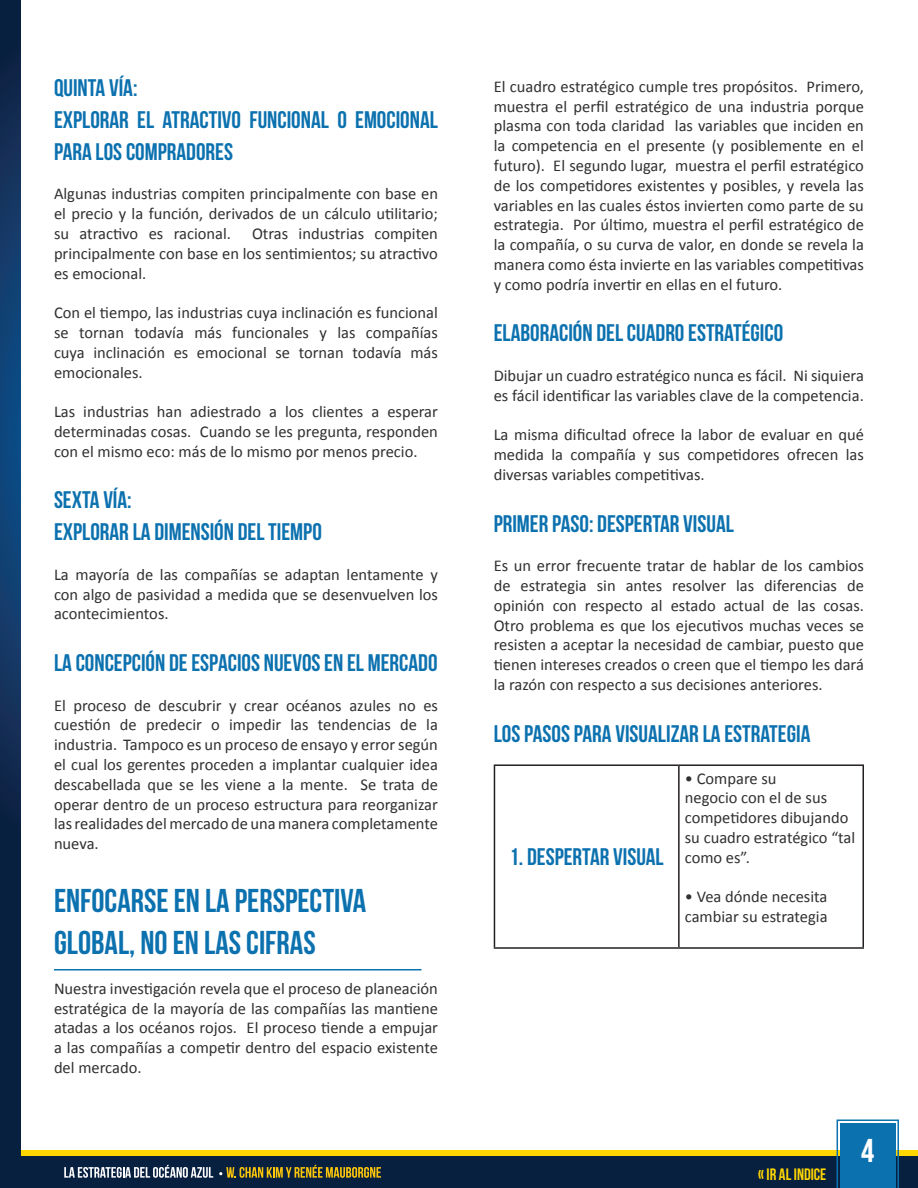
<style>
.page{position:relative;width:918px;height:1188px;background:#fff}
.page>*{position:absolute;margin:0;border:0;box-sizing:border-box;transform-origin:0 0}
.t1{font:33px "Bebas Neue";color:#0c71af}
.t2{font:33px "Bebas Neue";color:#fff}
.t3{font:24px/31.8px "Bebas Neue";color:#0c71af}
.t4{font:16.5px/19.8px "Calibri";color:#303030;text-align:justify}
.t5{font:16.5px "Bebas Neue";color:#ffd600}
</style>
<div class="page">
<div style="left:0;top:1150px;width:918px;height:38px;background:#ffd600"></div>
<div style="left:0;top:1156px;width:918px;height:32px;background:#082040"></div>
<svg style="left:837px;top:1120px;width:62px;height:68px;background:#1976af"></svg>
<svg style="left:64px;top:1165px;width:149px;height:13px"></svg>
<svg style="left:219px;top:1165px;width:162px;height:13px"></svg>
<hr style="left:494px;top:764px;width:185px;height:2px;background:#231f20">
<hr style="left:494px;top:766px;width:1px;height:181px;background:#231f20">
<hr style="left:679px;top:764px;width:185px;height:2px;background:#231f20">
<hr style="left:678px;top:766px;width:2px;height:181px;background:#231f20">
<hr style="left:862px;top:766px;width:2px;height:181px;background:#231f20">
<hr style="left:494px;top:947px;width:185px;height:2px;background:#231f20">
<hr style="left:679px;top:947px;width:185px;height:2px;background:#231f20">
<svg style="left:0;top:0;width:21px;height:1156px;background:#0e3059"></svg>
<hr style="left:54px;top:969px;width:368px;height:1px;background:#0c71af">
<p class="t3" style="left:54px;top:72px;width:85px">QUINTA VÍA:</p>
<p class="t3" style="left:54px;top:104px;width:386px">EXPLORAR EL ATRACTIVO FUNCIONAL O EMOCIONAL<br>PARA LOS COMPRADORES</p>
<p class="t4" style="left:54px;top:183px;width:386px">Algunas industrias compiten principalmente con base en el precio y la función, derivados de un cálculo utilitario; su atractivo es racional.</p>
<p class="t4" style="left:54px;top:223px;width:385px;text-indent:198px">Otras industrias compiten principalmente con base en los sentimientos; su atractivo es emocional.</p>
<p class="t4" style="left:54px;top:302px;width:386px">Con el tiempo, las industrias cuya inclinación es funcional se tornan todavía más funcionales y las compañías cuya inclinación es emocional se tornan todavía más emocionales.</p>
<p class="t4" style="left:54px;top:401px;width:385px">Las industrias han adiestrado a los clientes a esperar determinadas cosas. Cuando se les pregunta, responden con el mismo eco: más de lo mismo por menos precio.</p>
<p class="t3" style="left:54px;top:484px;width:79px">SEXTA VÍA:</p>
<p class="t3" style="left:54px;top:516px;width:269px">EXPLORAR LA DIMENSIÓN DEL TIEMPO</p>
<p class="t4" style="left:54px;top:564px;width:385px">La mayoría de las compañías se adaptan lentamente y con algo de pasividad a medida que se desenvuelven los acontecimientos.</p>
<p class="t3" style="left:54px;top:647px;width:385px">LA CONCEPCIÓN DE ESPACIOS NUEVOS EN EL MERCADO</p>
<p class="t4" style="left:54px;top:695px;width:386px">El proceso de descubrir y crear océanos azules no es cuestión de predecir o impedir las tendencias de la industria. Tampoco es un proceso de ensayo y error según el cual los gerentes proceden a implantar cualquier idea descabellada que se les viene a la mente. Se trata de operar dentro de un proceso estructura para reorganizar las realidades del mercado de una manera completamente nueva.</p>
<p class="t1" style="left:54px;top:882px;width:314px">ENFOCARSE EN LA PERSPECTIVA</p>
<p class="t1" style="left:54px;top:925px;width:263px">GLOBAL, NO EN LAS CIFRAS</p>
<p class="t4" style="left:54px;top:978px;width:386px">Nuestra investigación revela que el proceso de planeación estratégica de la mayoría de las compañías las mantiene atadas a los océanos rojos. El proceso tiende a empujar a las compañías a competir dentro del espacio existente del mercado.</p>
<p class="t4" style="left:494px;top:76px;width:372px">El cuadro estratégico cumple tres propósitos. Primero, muestra el perfil estratégico de una industria porque plasma con toda claridad las variables que inciden en la competencia en el presente (y posiblemente en el futuro). El segundo lugar, muestra el perfil estratégico de los competidores existentes y posibles, y revela las variables en las cuales éstos invierten como parte de su estrategia. Por último, muestra el perfil estratégico de la compañía, o su curva de valor, en donde se revela la manera como ésta invierte en las variables competitivas y como podría invertir en ellas en el futuro.</p>
<p class="t3" style="left:494px;top:317px;width:291px">ELABORACIÓN DEL CUADRO ESTRATÉGICO</p>
<p class="t4" style="left:494px;top:365px;width:372px">Dibujar un cuadro estratégico nunca es fácil. Ni siquiera es fácil identificar las variables clave de la competencia.</p>
<p class="t4" style="left:494px;top:424px;width:372px">La misma dificultad ofrece la labor de evaluar en qué medida la compañía y sus competidores ofrecen las diversas variables competitivas.</p>
<p class="t3" style="left:494px;top:507px;width:242px">PRIMER PASO: DESPERTAR VISUAL</p>
<p class="t4" style="left:494px;top:555px;width:372px">Es un error frecuente tratar de hablar de los cambios de estrategia sin antes resolver las diferencias de opinión con respecto al estado actual de las cosas.<br>Otro problema es que los ejecutivos muchas veces se resisten a aceptar la necesidad de cambiar, puesto que tienen intereses creados o creen que el tiempo les dará la razón con respecto a sus decisiones anteriores.</p>
<p class="t3" style="left:494px;top:717px;width:318px">LOS PASOS PARA VISUALIZAR LA ESTRATEGIA</p>
<p class="t3" style="left:509px;top:841px;width:156px">1. DESPERTAR VISUAL</p>
<p class="t4" style="left:685px;top:767px;width:172px;text-align:left">• Compare su<br>negocio con el de sus competidores dibujando su cuadro estratégico “tal como es”.</p>
<p class="t4" style="left:685px;top:886px;width:144px">• Vea dónde necesita cambiar su estrategia</p>
<p class="t5" style="left:758px;top:1165px;width:70px">« IR AL INDICE</p>
<p class="t2" style="left:861px;top:1132px;width:15px">4</p>
</div>
